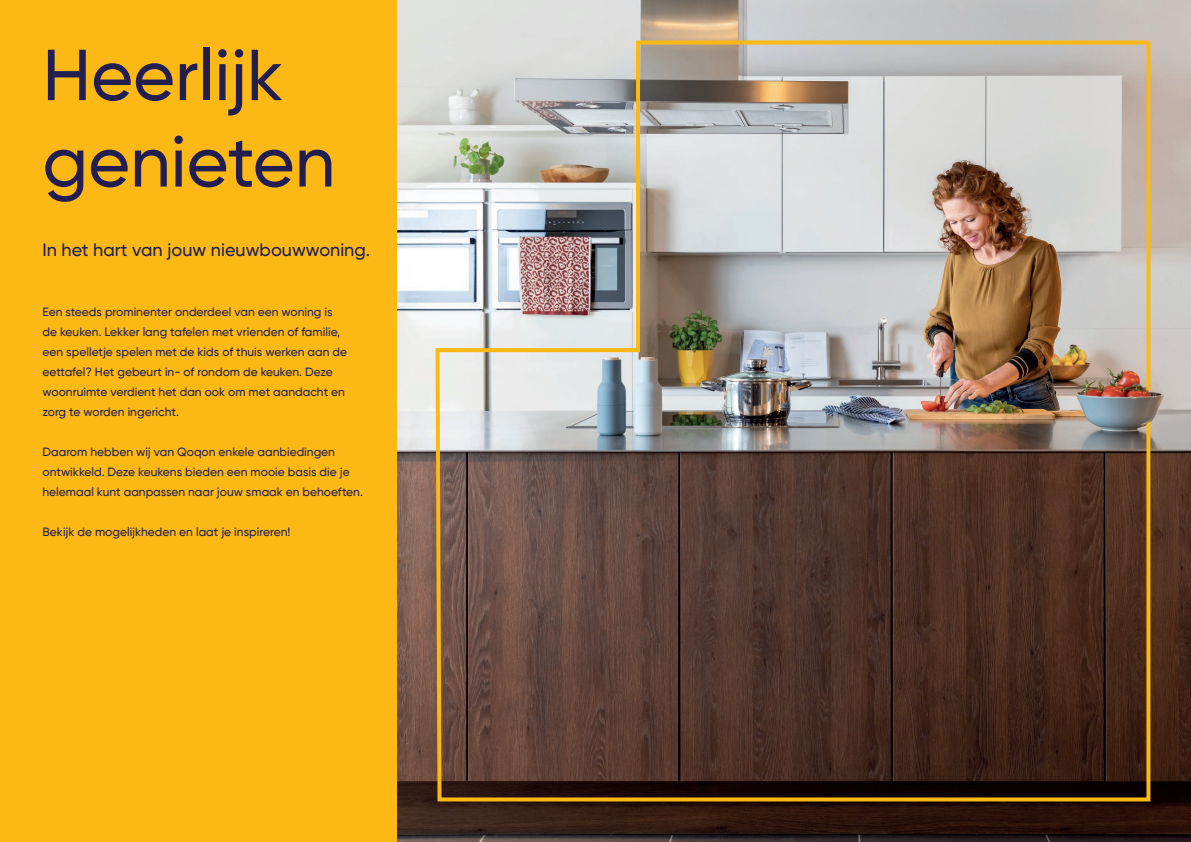
<style>
.page{position:relative;width:1191px;height:842px;background:#fff}
.page>*{position:absolute;margin:0;border:0;box-sizing:border-box;transform-origin:0 0}
.t1{font:500 72px/86.4px "Gilroy";color:#221f50}
.t2{font:500 18px "Gilroy";color:#1f1f53}
.t3{font:500 12px/20px "Gilroy";color:#221f50}
</style>
<div class="page">
<div style="left:0;top:0;width:398px;height:842px;background:#fcb814"></div>
<img style="left:398px;top:0;width:793px;height:842px">
<img style="left:433px;top:39px;width:719px;height:764px">
<img style="left:1052px;top:343px;width:110px;height:89px">
<h1 class="t1" style="left:43px;top:31px;width:294px">Heerlijk genieten</h1>
<h2 class="t2" style="left:43px;top:239px;width:329px">In het hart van jouw nieuwbouwwoning.</h2>
<p class="t3" style="left:43px;top:301px;width:306px">Een steeds prominenter onderdeel van een woning is de keuken. Lekker lang tafelen met vrienden of familie, een spelletje spelen met de kids of thuis werken aan de eettafel? Het gebeurt in- of rondom de keuken. Deze woonruimte verdient het dan ook om met aandacht en zorg te worden ingericht.</p>
<p class="t3" style="left:43px;top:441px;width:322px">Daarom hebben wij van Qoqon enkele aanbiedingen ontwikkeld. Deze keukens bieden een mooie basis die je helemaal kunt aanpassen naar jouw smaak en behoeften.</p>
<p class="t3" style="left:43px;top:521px;width:249px">Bekijk de mogelijkheden en laat je inspireren!</p>
</div>
